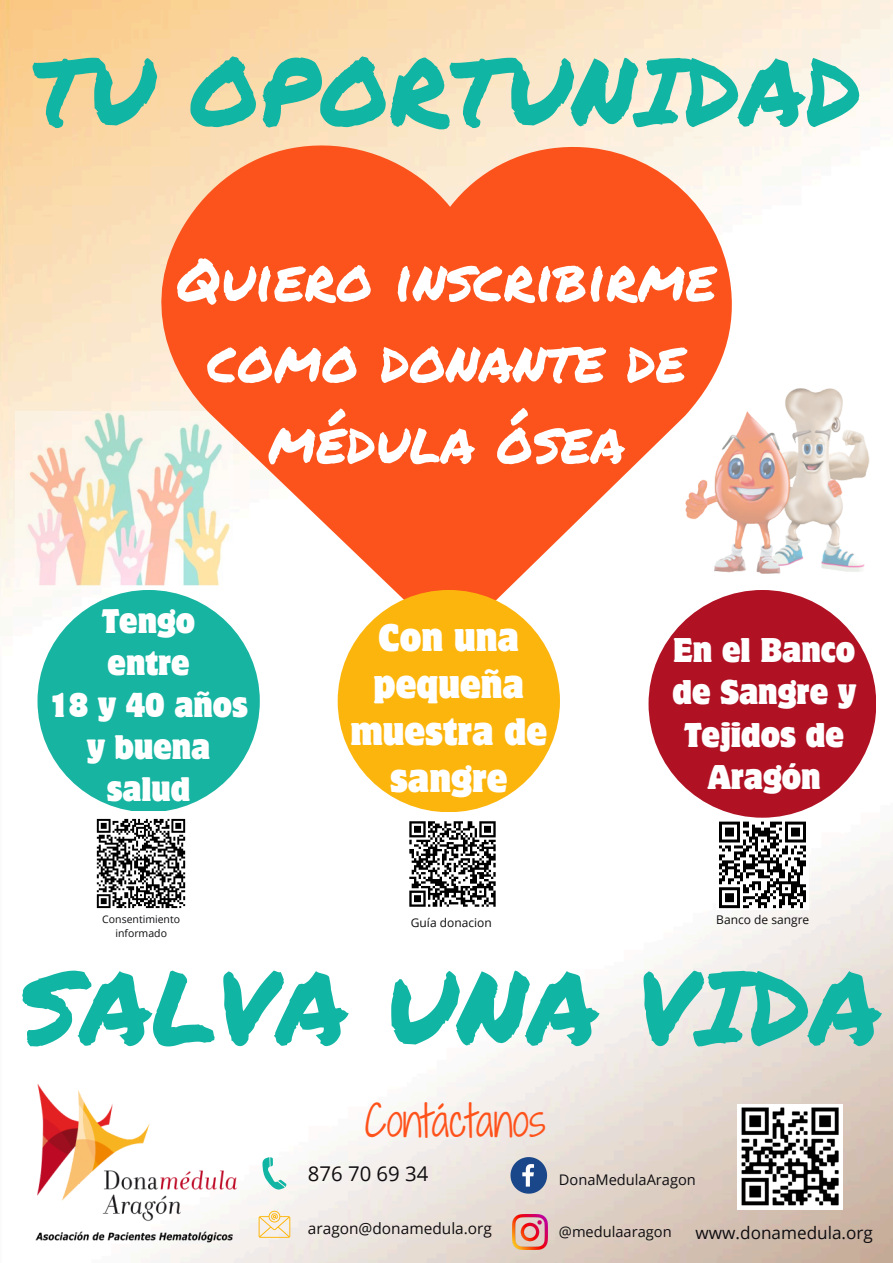
<style>
.page{position:relative;width:893px;height:1263px;background:#fff}
.page>*{position:absolute;margin:0;border:0;box-sizing:border-box;transform-origin:0 0}
.t1{font:102.23px "Permanent Marker";color:#10b5a3}
.t2{font:93.75px "Permanent Marker";color:#10b5a3}
.t3{font:58.5px/81.2px "Permanent Marker";color:#fff;text-align:center}
.t4{font:42px "Shadows Into Light Two";color:#ff521b}
.t5{font:semi-condensed 34.28px/47.2px "Motter Corpus Std";color:#fff;text-align:center}
.t6{font:semi-condensed 30.67px/42.3px "Motter Corpus Std";color:#fff;text-align:center}
.t7{font:semi-condensed 30.45px/42px "Motter Corpus Std";color:#fff;text-align:center}
.t8{font:20.33px "Open Sans";color:#0f0d10}
.t9{font:17.17px "Open Sans";color:#0f0d10}
.t10{font:15.45px "Open Sans";color:#0f0d10}
.t11{font:14.62px "Open Sans";color:#0f0d10}
.t12{font:12px "Open Sans";color:#0f0d10}
.t13{font:10.5px/14.5px "Open Sans";color:#0f0d10;text-align:center}
</style>
<div class="page">
<img style="left:0;top:0;width:893px;height:1263px">
<img style="left:0;top:1072px;width:271px;height:191px">
<svg style="left:262px;top:1157px;width:24px;height:33px"></svg>
<svg style="left:259px;top:1210px;width:31px;height:28px"></svg>
<svg style="left:510px;top:1157px;width:37px;height:36px"></svg>
<img style="left:512px;top:1214px;width:35px;height:35px">
<img style="left:737px;top:1105px;width:105px;height:104px">
<img style="left:16px;top:412px;width:145px;height:178px">
<img style="left:732px;top:385px;width:144px;height:192px">
<svg style="left:161px;top:145px;width:571px;height:499px;fill:#fc531c"></svg>
<div style="left:648px;top:590px;width:228px;height:228px;background:#b01224;border-radius:50%"></div>
<img style="left:717px;top:819px;width:91px;height:90px">
<div style="left:37px;top:590px;width:223px;height:222px;background:#17b4a1;border-radius:50%"></div>
<div style="left:338px;top:590px;width:222px;height:222px;background:#fcb50d;border-radius:50%"></div>
<img style="left:89px;top:812px;width:104px;height:103px">
<img style="left:401px;top:812px;width:103px;height:104px">
<h1 class="t2" style="left:33px;top:22px;width:829px">TU OPORTUNIDAD</h1>
<p class="t3" style="left:177px;top:237px;width:540px">Quiero inscribirme como donante de médula ósea</p>
<p class="t7" style="left:49px;top:603px;width:200px">Tengo<br>entre<br>18 y 40 años y buena salud</p>
<h4 class="t5" style="left:350px;top:617px;width:198px">Con una pequeña muestra de sangre</h4>
<p class="t6" style="left:672px;top:632px;width:185px">En el Banco de Sangre y<br>Tejidos de<br>Aragón</p>
<h6 class="t13" style="left:102px;top:911px;width:79px">Consentimiento informado</h6>
<p class="t12" style="left:411px;top:914px;width:82px">Guía donacion</p>
<p class="t12" style="left:716px;top:911px;width:95px">Banco de sangre</p>
<h3 class="t1" style="left:21px;top:932px;width:861px">SALVA UNA VIDA</h3>
<p class="t4" style="left:365px;top:1090px;width:183px">Contáctanos</p>
<p class="t8" style="left:308px;top:1159px;width:122px">876 70 69 34</p>
<p class="t10" style="left:308px;top:1218px;width:186px">aragon@donamedula.org</p>
<p class="t11" style="left:559px;top:1169px;width:139px">DonaMedulaAragon</p>
<p class="t11" style="left:559px;top:1221px;width:114px">@medulaaragon</p>
<p class="t9" style="left:695px;top:1221px;width:179px">www.donamedula.org</p>
</div>
